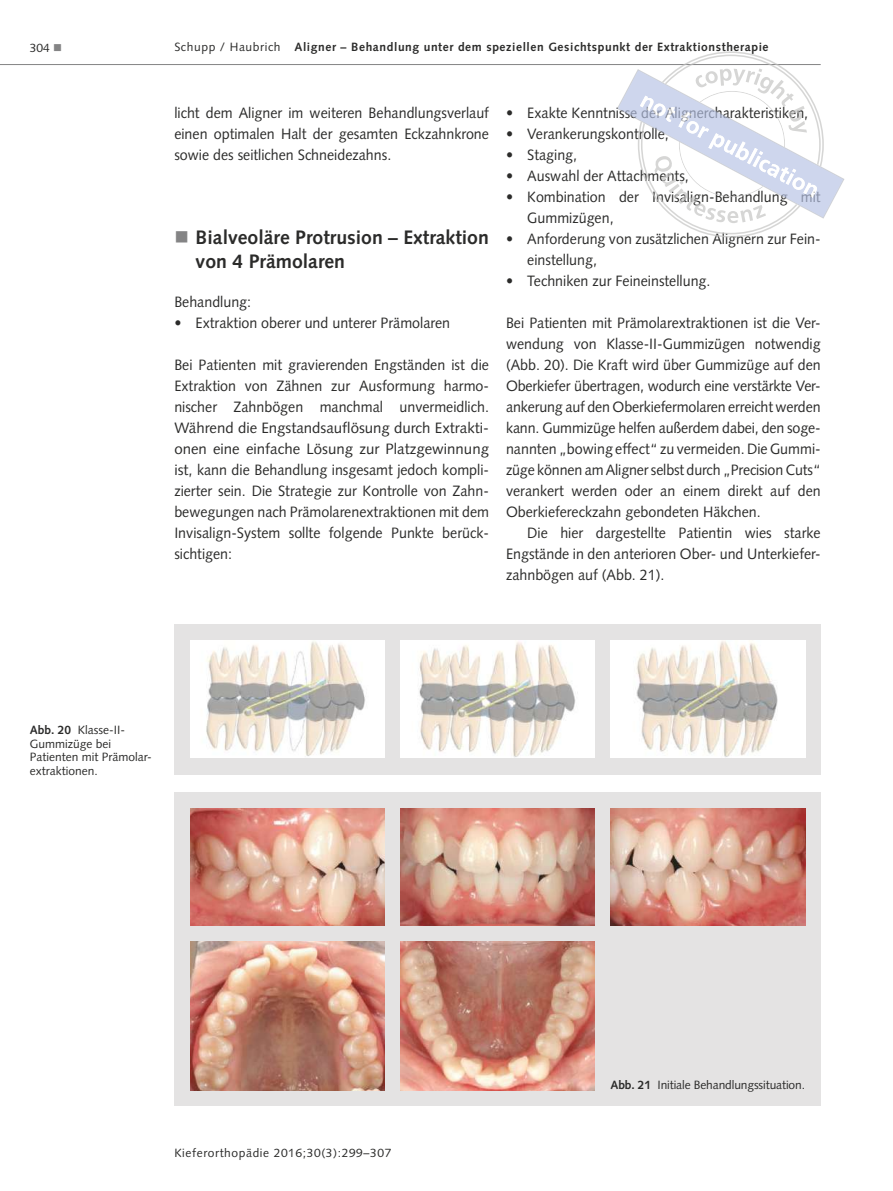
<style>
.page{position:relative;width:893px;height:1191px;background:#fff}
.page>*{position:absolute;margin:0;border:0;box-sizing:border-box;transform-origin:0 0}
.t1{font:700 19.5px/23.4px "Syntax LT Std";color:#2b2b2a}
.t2{font:15px/21px "Syntax LT Std";color:#2b2b2a;text-align:justify;scale:.95 1}
.t3{font:12px/13.5px "Syntax LT Std";color:#2b2b2a}
.t4{font:700 12px "Syntax LT Std";letter-spacing:.05em;color:#2b2b2a}
.t5{font:12px "Syntax LT Std";letter-spacing:.05em;color:#2b2b2a}
.s1{color:#848485}
.s2{font-weight:400}
.s3{font-weight:700}
</style>
<div class="page">
<hr style="left:0;top:64px;width:821px;height:1px;background:#848485">
<div style="left:174px;top:624px;width:647px;height:150px;background:#e4e3e3"></div>
<img style="left:610px;top:640px;width:195px;height:117px">
<img style="left:190px;top:640px;width:195px;height:117px">
<img style="left:400px;top:640px;width:195px;height:117px">
<div style="left:174px;top:792px;width:647px;height:314px;background:#e4e3e3"></div>
<img style="left:610px;top:808px;width:195px;height:117px">
<img style="left:190px;top:941px;width:195px;height:149px">
<img style="left:400px;top:941px;width:195px;height:149px">
<img style="left:190px;top:808px;width:195px;height:117px">
<img style="left:400px;top:808px;width:195px;height:117px">
<svg style="left:617px;top:51px;width:227px;height:186px"></svg>
<p class="t3" style="left:30px;top:41px;width:34px">304 <span class="s1">■</span></p>
<p class="t4" style="left:174px;top:40px;width:596px"><span class="s2">Schupp / Haubrich</span> Aligner – Behandlung unter dem speziellen Gesichtspunkt der Extraktionstherapie</p>
<p class="t2" style="left:174px;top:102px;width:333px">licht dem Aligner im weiteren Behandlungsverlauf einen optimalen Halt der gesamten Eckzahnkrone sowie des seitlichen Schneidezahns.</p>
<h1 class="t1" style="left:196px;top:226px;width:295px">Bialveoläre Protrusion – Extraktion von 4 Prämolaren</h1>
<p class="t2" style="left:174px;top:292px;width:82px">Behandlung:</p>
<p class="t2" style="left:174px;top:313px;width:292px">• Extraktion oberer und unterer Prämolaren</p>
<p class="t2" style="left:174px;top:355px;width:333px">Bei Patienten mit gravierenden Engständen ist die Extraktion von Zähnen zur Ausformung harmo&shy;nischer Zahnbögen manchmal unvermeidlich.<br>Während die Engstandsauflösung durch Extrakti&shy;onen eine einfache Lösung zur Platzgewinnung ist, kann die Behandlung insgesamt jedoch kompli&shy;zierter sein. Die Strategie zur Kontrolle von Zahn&shy;bewegungen nach Prämolarenextraktionen mit dem I nvisalign-System sollte folgende Punkte berück&shy;sichtigen:</p>
<p class="t2" style="left:506px;top:102px;width:320px">• Exakte Kenntnisse der Alignercharakteristiken,</p>
<p class="t2" style="left:506px;top:123px;width:173px">• Verankerungskontrolle,</p>
<p class="t2" style="left:506px;top:144px;width:76px">• Staging,</p>
<p class="t2" style="left:506px;top:165px;width:194px">• Auswahl der Attachments,</p>
<p class="t2" style="left:527px;top:186px;width:310px;text-indent:-21px">• Kombination der I nvisalign-Behandlung mit<br>Gummizügen,</p>
<p class="t2" style="left:527px;top:228px;width:310px;text-indent:-21px">• Anforderung von zusätzlichen Alignern zur Fein&shy;einstellung,</p>
<p class="t2" style="left:506px;top:270px;width:217px">• Techniken zur Feineinstellung.</p>
<p class="t2" style="left:506px;top:313px;width:333px">Bei Patienten mit Prämolarextraktionen ist die Ver&shy;wendung von Klasse-II-G</p>
<p class="t2" style="left:506px;top:334px;width:333px;text-indent:167px">ummizügen notwendig (Abb. 20). Die Kraft wird über Gummizüge auf den Oberkiefer übertragen, wodurch eine verstärkte Ver&shy;ankerung auf den Oberkiefermolaren erreicht werden kann. Gummizüge helfen außerdem dabei, den soge&shy;nannten „bowing effect“ zu vermeiden. Die Gummi&shy;züge können am Aligner selbst durch „Precision Cuts“ verankert werden oder an einem direkt auf den Oberkiefereckzahn gebondeten Häkchen.</p>
<p class="t2" style="left:506px;top:523px;width:333px;text-indent:21px">Die hier dargestellte Patientin wies starke Engstände in den anterioren Ober- und Unterkiefer&shy;zahnbögen auf (Abb. 21).</p>
<p class="t3" style="left:30px;top:723px;width:124px"><span class="s3">Abb. 20</span> Klasse-II-<br>Gummizüge bei<br>Patienten mit Prämolar&shy;extraktionen.</p>
<p class="t5" style="left:174px;top:1145px;width:219px">Kieferorthopädie 2016;30(3):299–307</p>
<p class="t3" style="left:610px;top:1078px;width:196px"><span class="s3">Abb. 21</span> I nitiale Behandlungssituation.</p>
</div>
